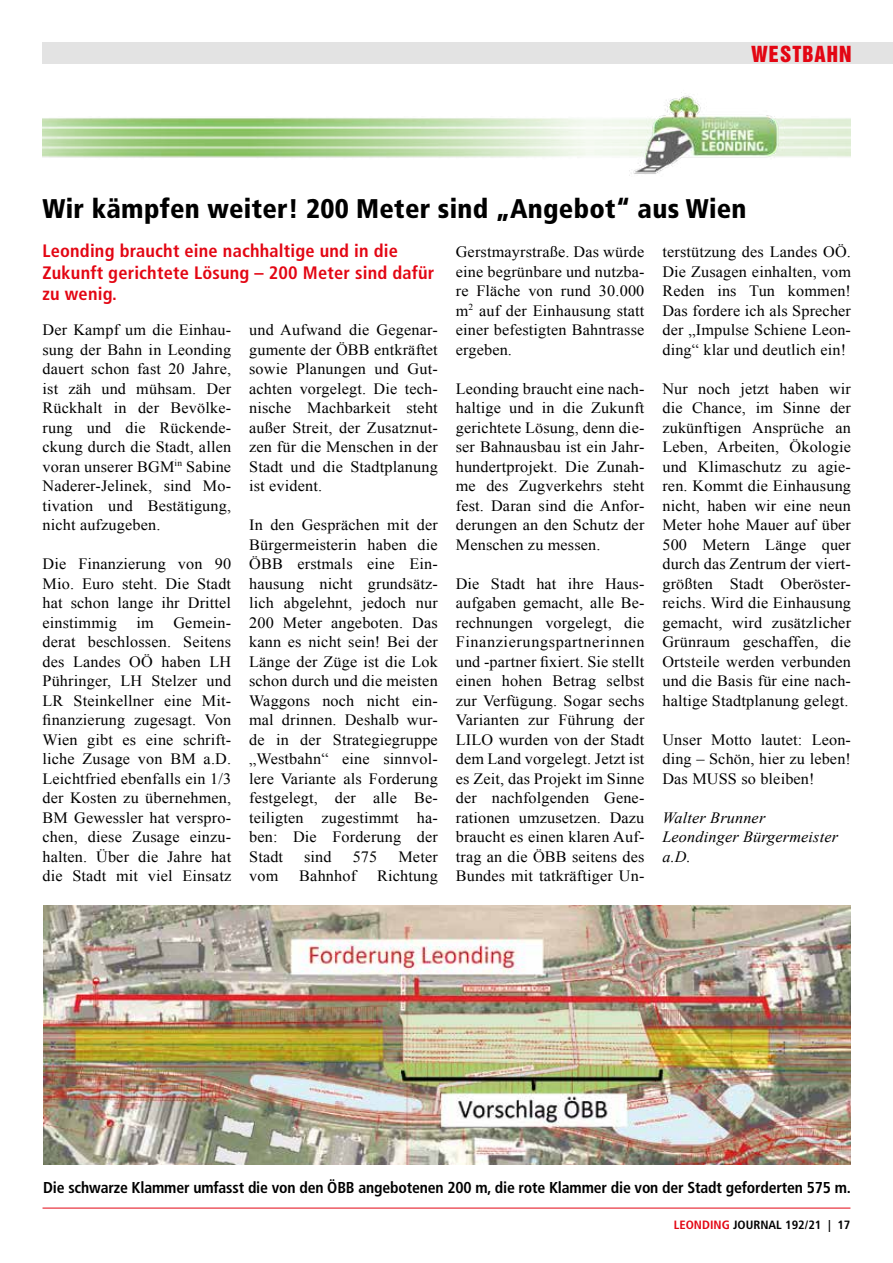
<style>
.page{position:relative;width:893px;height:1263px;background:#fff}
.page>*{position:absolute;margin:0;border:0;box-sizing:border-box;transform-origin:0 0}
.t1{font:900 condensed 27px "Frutiger";letter-spacing:.01em;color:#000}
.t2{font:20.25px "Helvetica Inserat";letter-spacing:.05em;color:#e30613}
.t3{font:700 condensed 18px/21.6px "Frutiger";letter-spacing:.01em;color:#e30613}
.t4{font:15.75px/19.5px "Times New Roman";letter-spacing:.01em;color:#000;text-align:justify}
.t5{font:700 condensed 15.75px "Frutiger";letter-spacing:-.01em;color:#000}
.t6{font:italic 15.75px/19.5px "Times New Roman";letter-spacing:.01em;color:#000}
.t7{font:700 condensed 12px "Frutiger";color:#000;scale:1.05 1}
.s1{color:#e30613}
</style>
<div class="page">
<div style="left:43px;top:43px;width:850px;height:21px;background:#e3e3e3"></div>
<hr style="left:43px;top:1208px;width:807px;height:1px;background:#e30613">
<img style="left:43px;top:905px;width:807px;height:260px">
<img style="left:43px;top:92px;width:807px;height:84px">
<p class="t2" style="left:751px;top:42px;width:102px">WESTBAHN</p>
<h1 class="t1" style="left:43px;top:192px;width:705px">Wir kämpfen weiter! 200 Meter sind „Angebot“ aus Wien</h1>
<p class="t3" style="left:43px;top:240px;width:393px">Leonding braucht eine nachhaltige und in die<br>Zukunft gerichtete Lösung – 200 Meter sind dafür zu wenig.</p>
<p class="t4" style="left:43px;top:320px;width:190px">Der Kampf um die Einhau&shy;sung der Bahn in Leonding dauert schon fast 20 Jahre, ist zäh und mühsam. Der Rückhalt in der Bevölke&shy;rung und die Rückende&shy;ckung durch die Stadt, allen voran unserer BGM<sup>in</sup> Sabine Naderer-Jelinek, sind Mo&shy;tivation und Bestätigung, nicht aufzugeben.</p>
<p class="t4" style="left:43px;top:554px;width:190px">Die Finanzierung von 90<br>Mio. Euro steht. Die Stadt hat schon lange ihr Drittel einstimmig im Gemein&shy;derat beschlossen. Seitens des Landes OÖ haben LH Pühringer, LH Stelzer und LR Steinkellner eine Mit&shy;finanzierung zugesagt. Von Wien gibt es eine schrift&shy;liche Zusage von BM a.D.<br>Leichtfried ebenfalls ein 1/3 der Kosten zu übernehmen, BM Gewessler hat verspro&shy;chen, diese Zusage einzu&shy;halten. Über die Jahre hat die Stadt mit viel Einsatz</p>
<p class="t4" style="left:249px;top:320px;width:190px">und Aufwand die Gegenar&shy;gumente der ÖBB entkräftet sowie Planungen und Gut&shy;achten vorgelegt. Die tech&shy;nische Machbarkeit steht außer Streit, der Zusatznut&shy;zen für die Menschen in der Stadt und die Stadtplanung ist evident.</p>
<p class="t4" style="left:249px;top:515px;width:190px">In den Gesprächen mit der Bürgermeisterin haben die ÖBB erstmals eine Ein&shy;hausung nicht grundsätz&shy;lich abgelehnt, jedoch nur 200 Meter angeboten. Das kann es nicht sein! Bei der Länge der Züge ist die Lok schon durch und die meisten Waggons noch nicht ein&shy;mal drinnen. Deshalb wur&shy;de in der Strategiegruppe „Westbahn“ eine sinnvol&shy;lere Variante als Forderung festgelegt, der alle Be&shy;teiligten zugestimmt ha&shy;ben: Die Forderung der Stadt</p>
<p class="t4" style="left:304px;top:846px;width:29px">sind</p>
<p class="t4" style="left:353px;top:846px;width:26px">575</p>
<p class="t4" style="left:398px;top:846px;width:41px">Meter</p>
<p class="t4" style="left:249px;top:866px;width:31px">vom</p>
<p class="t4" style="left:299px;top:866px;width:58px">Bahnhof</p>
<p class="t4" style="left:377px;top:866px;width:62px">Richtung</p>
<p class="t4" style="left:456px;top:242px;width:190px">Gerstmayrstraße. Das würde eine begrünbare und nutzba&shy;re Fläche von rund 30.000 m<sup>2</sup> auf der Einhausung statt einer befestigten Bahntrasse ergeben.</p>
<p class="t4" style="left:456px;top:378px;width:190px">Leonding braucht eine nach&shy;haltige und in die Zukunft gerichtete Lösung, denn die&shy;ser Bahnausbau ist ein Jahr&shy;hundertprojekt. Die Zunah&shy;me des Zugverkehrs steht fest. Daran sind die Anfor&shy;derungen an den Schutz der Menschen zu messen.</p>
<p class="t4" style="left:456px;top:573px;width:190px">Die Stadt hat ihre Haus&shy;aufgaben gemacht, alle Be&shy;rechnungen vorgelegt, die Finanzierungspartnerinnen und -partner fixiert. Sie stellt einen hohen Betrag selbst zur Verfügung. Sogar sechs Varianten zur Führung der LILO wurden von der Stadt dem Land vorgelegt. Jetzt ist es Zeit, das Projekt im Sinne der nachfolgenden Gene&shy;rationen umzusetzen. Dazu braucht es einen klaren Auf&shy;trag an die ÖBB seitens des Bundes mit tatkräftiger Un-</p>
<p class="t4" style="left:662px;top:242px;width:190px">terstützung des Landes OÖ.<br>Die Zusagen einhalten, vom Reden ins Tun kommen!<br>Das fordere ich als Sprecher der „Impulse Schiene Leon&shy;ding“ klar und deutlich ein!</p>
<p class="t4" style="left:662px;top:378px;width:190px">Nur noch jetzt haben wir die Chance, im Sinne der zukünftigen Ansprüche an Leben, Arbeiten, Ökologie und Klimaschutz zu agie&shy;ren. Kommt die Einhausung nicht, haben wir eine neun Meter hohe Mauer auf über 500 Metern Länge quer durch das Zentrum der viert&shy;größten Stadt Oberöster&shy;reichs. Wird die Einhausung gemacht, wird zusätzlicher Grünraum geschaffen, die Ortsteile werden verbunden und die Basis für eine nach&shy;haltige Stadtplanung gelegt.</p>
<p class="t4" style="left:662px;top:729px;width:190px">Unser Motto lautet: Leon&shy;ding – Schön, hier zu leben!<br>Das MUSS so bleiben!</p>
<p class="t6" style="left:662px;top:807px;width:177px">Walter Brunner<br>Leondinger Bürgermeister a.D.</p>
<p class="t5" style="left:43px;top:1178px;width:809px">Die schwarze Klammer umfasst die von den ÖBB angebotenen 200 m, die rote Klammer die von der Stadt geforderten 575 m.</p>
<p class="t7" style="left:674px;top:1218px;width:170px"><span class="s1">LEONDING</span> JOURNAL 192/21 | 17</p>
</div>
